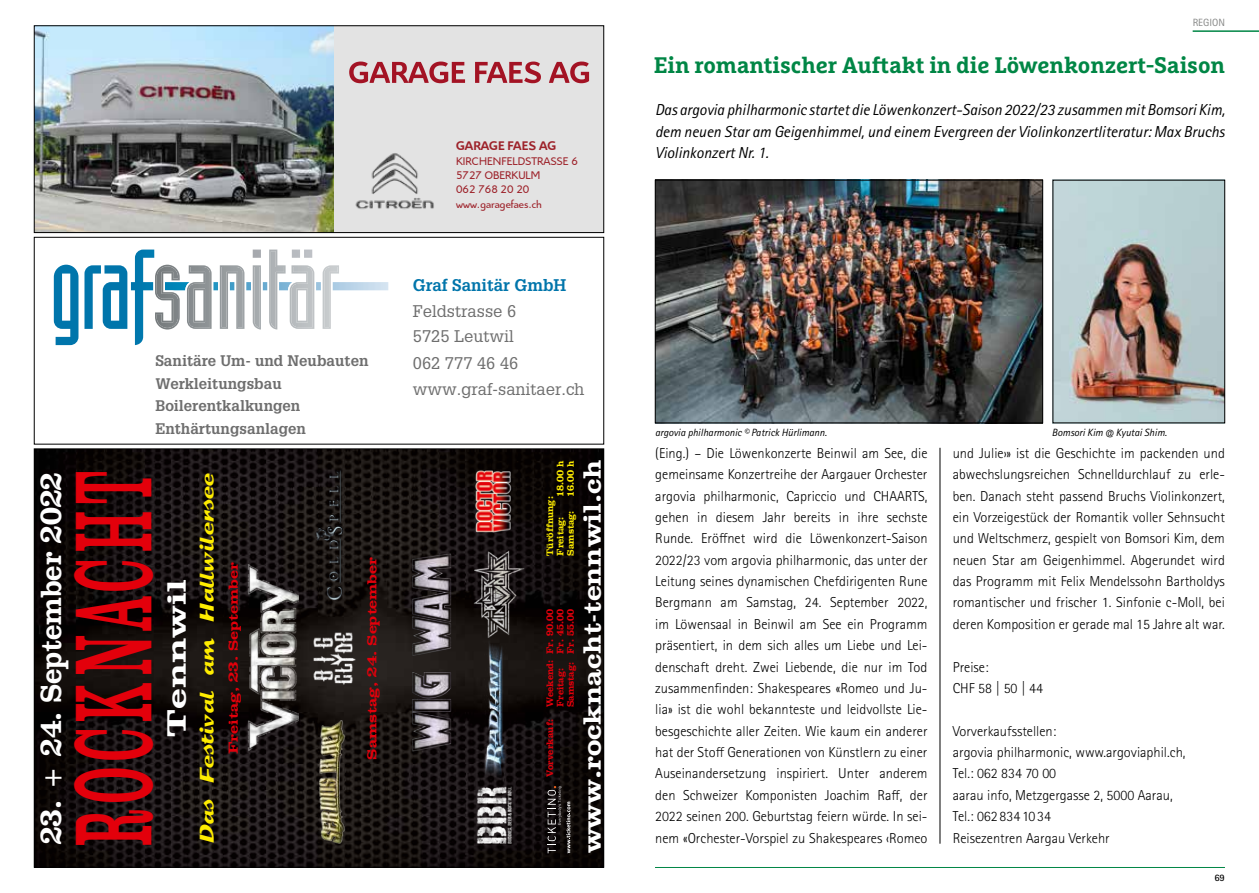
<style>
.page{position:relative;width:1259px;height:893px;background:#fff}
.page>*{position:absolute;margin:0;border:0;box-sizing:border-box;transform-origin:0 0}
.t1{font:700 109.8px "Clarendon";letter-spacing:.15em;color:#e3000b;scale:.39 1}
.t2{font:700 29.4px "Clarendon";color:#fff;scale:.9 1}
.t3{font:700 26.7px "Clarendon";color:#fff;scale:1.34 1}
.t4{font:700 25.2px "Clarendon";color:#fff;scale:1.08 1}
.t5{font:700 22.5px "Marselis Slab Pro";letter-spacing:-.005em;color:#008645}
.t6{font:21.6px "Splash";color:#ffed00}
.t7{font:16.5px/24.6px "Glypha LT Std";color:#6e6e6e}
.t8{font:700 16.5px "Glypha LT Std";color:#0075ab}
.t9{font:italic 15.9px/21.3px "Rotis Sans Serif Std";color:#000;text-align:justify}
.t10{font:700 15px/22.6px "Glypha LT Std";color:#6e6e6e}
.t11{font:300 14.4px/21.5px "Rotis Sans Serif Std";color:#000;text-align:justify}
.t12{font:700 13.5px "Citroen";color:#9d222a}
.t13{font:700 13.2px "Clarendon";color:#e3000b;scale:1.18 1}
.t14{font:12px/14.4px "Citroen";color:#9d222a}
.t15{font:italic 10.5px "Rotis Sans Serif Std";color:#000}
.t16{font:10.5px "Rotis Sans Serif Std";color:#868786}
.t17{font:700 9.9px "Rotis Sans Serif Std";color:#000}
.t18{font:700 9.45px "Clarendon";color:#e3000b;scale:.95 1}
.t19{font:700 9.45px "Clarendon";color:#ffed00;scale:.95 1}
</style>
<div class="page">
<hr style="left:1192px;top:30px;width:67px;height:2px;background:#008645">
<hr style="left:655px;top:867px;width:570px;height:1px;background:#008645">
<img style="left:657px;top:182px;width:384px;height:239px">
<div style="left:655px;top:180px;width:388px;height:243px;border:1px solid #000"></div>
<hr style="left:939px;top:448px;width:1px;height:396px;background:#000">
<img style="left:1054px;top:182px;width:169px;height:239px">
<div style="left:332px;top:26px;width:272px;height:207px;background:#e3e3e3"></div>
<img style="left:355px;top:153px;width:79px;height:57px">
<svg style="left:349px;top:62px;width:116px;height:21px"></svg>
<svg style="left:475px;top:62px;width:66px;height:21px"></svg>
<svg style="left:549px;top:62px;width:40px;height:21px"></svg>
<img style="left:36px;top:28px;width:297px;height:203px">
<div style="left:34px;top:26px;width:570px;height:207px;border:1px solid #000"></div>
<img style="left:36px;top:451px;width:566px;height:414px">
<svg style="left:547px;top:786px;width:23px;height:67px;background:#322e2d"></svg>
<img style="left:316px;top:715px;width:33px;height:134px">
<img style="left:248px;top:565px;width:51px;height:186px">
<img style="left:307px;top:632px;width:53px;height:53px">
<img style="left:316px;top:467px;width:28px;height:133px">
<img style="left:466px;top:548px;width:63px;height:98px">
<img style="left:484px;top:636px;width:22px;height:146px">
<img style="left:475px;top:784px;width:37px;height:62px">
<img style="left:475px;top:470px;width:37px;height:64px">
<img style="left:402px;top:552px;width:54px;height:202px">
<svg style="left:54px;top:265px;width:24px;height:80px"></svg>
<svg style="left:84px;top:265px;width:43px;height:64px"></svg>
<img style="left:131px;top:250px;width:257px;height:95px">
<svg style="left:153px;top:249px;width:188px;height:82px"></svg>
<img style="left:290px;top:265px;width:24px;height:64px">
<img style="left:323px;top:265px;width:16px;height:64px">
<div style="left:34px;top:237px;width:570px;height:207px;border:1px solid #000"></div>
<p class="t10" style="left:155px;top:349px;width:215px">Sanitäre Um- und Neubauten<br>Werkleitungsbau<br>Boilerentkalkungen<br>Enthärtungsanlagen</p>
<h2 class="t2" style="left:33px;top:844px;width:415px;rotate:-90deg">23. + 24. September 2022</h2>
<h1 class="t1" style="left:47px;top:846px;width:963px;rotate:-90deg">ROCKNACHT</h1>
<h3 class="t3" style="left:160px;top:736px;width:118px;rotate:-90deg">Tennwil</h3>
<h3 class="t6" style="left:198px;top:843px;width:371px;rotate:-90deg">Das Festival am Hallwilersee</h3>
<p class="t13" style="left:225px;top:754px;width:164px;rotate:-90deg">Freitag, 23. September</p>
<p class="t13" style="left:364px;top:759px;width:173px;rotate:-90deg">Samstag, 24. September</p>
<p class="t12" style="left:456px;top:137px;width:101px">GARAGE FAES AG</p>
<p class="t14" style="left:456px;top:153px;width:123px">KIRCHENFELDSTRASSE 6<br>5727 OBERKULM<br>062 768 20 20 www.garagefaes.ch</p>
<p class="t8" style="left:413px;top:275px;width:155px">Graf Sanitär GmbH</p>
<p class="t7" style="left:413px;top:299px;width:105px">Feldstrasse 6<br>5725 Leutwil</p>
<p class="t7" style="left:413px;top:350px;width:173px;line-height:25.8px">062 777 46 46 www.graf-sanitaer.ch</p>
<h3 class="t4" style="left:577px;top:853px;width:366px;rotate:-90deg">www.rocknacht-tennwil.ch</h3>
<p class="t19" style="left:554px;top:497px;width:40px;rotate:-90deg">18.00 h</p>
<p class="t19" style="left:565px;top:497px;width:40px;rotate:-90deg">16.00 h</p>
<p class="t19" style="left:544px;top:556px;width:64px;rotate:-90deg">Türöffnung:</p>
<p class="t19" style="left:565px;top:556px;width:49px;rotate:-90deg">Samstag:</p>
<p class="t19" style="left:554px;top:556px;width:42px;rotate:-90deg">Freitag:</p>
<p class="t18" style="left:565px;top:707px;width:105px;rotate:-90deg">Samstag: Fr. 55.00</p>
<p class="t18" style="left:544px;top:707px;width:105px;rotate:-90deg">Weekend: Fr. 90.00</p>
<p class="t18" style="left:554px;top:654px;width:49px;rotate:-90deg">Fr. 45.00</p>
<p class="t18" style="left:554px;top:707px;width:42px;rotate:-90deg">Freitag:</p>
<p class="t18" style="left:544px;top:777px;width:62px;rotate:-90deg">Vorverkauf:</p>
<p class="t16" style="left:1192px;top:16px;width:34px">REGION</p>
<h3 class="t5" style="left:653px;top:51px;width:573px">Ein romantischer Auftakt in die Löwenkonzert-Saison</h3>
<p class="t9" style="left:655px;top:99px;width:571px">Das argovia philharmonic startet die Löwenkonzert-Saison 2022/23 zusammen mit Bomsori Kim, dem neuen Star am Geigenhimmel, und einem Evergreen der Violinkonzertliteratur: Max Bruchs Violinkonzert Nr. 1.</p>
<p class="t15" style="left:655px;top:427px;width:173px">argovia philharmonic © Patrick Hürlimann.</p>
<p class="t15" style="left:1052px;top:427px;width:117px">Bomsori Kim @ Kyutai Shim.</p>
<p class="t11" style="left:655px;top:442px;width:274px">(Eing.) – Die Löwenkonzerte Beinwil am See, die gemeinsame Konzertreihe der Aargauer Orchester argovia philharmonic, Capriccio und CHAARTS, gehen in diesem Jahr bereits in ihre sechste Runde. Eröffnet wird die Löwenkonzert-Saison 2022/23 vom argovia philharmonic, das unter der Leitung seines dynamischen Chefdirigenten Rune Bergmann am Samstag, 24. September 2022, im Löwensaal in Beinwil am See ein Programm präsentiert, in dem sich alles um Liebe und Lei&shy;denschaft dreht. Zwei Liebende, die nur im Tod zusammenfinden: Shakespeares «Romeo und Ju&shy;lia» ist die wohl bekannteste und leidvollste Lie&shy;besgeschichte aller Zeiten. Wie kaum ein anderer hat der Stoff Generationen von Künstlern zu einer Auseinandersetzung inspiriert. Unter anderem den Schweizer Komponisten Joachim Raff, der 2022 seinen 200. Geburtstag feiern würde. In sei&shy;nem «Orchester-Vorspiel zu Shakespeares ‹Romeo</p>
<p class="t11" style="left:952px;top:442px;width:274px">und Julie›» ist die Geschichte im packenden und abwechslungsreichen Schnelldurchlauf zu erle&shy;ben. Danach steht passend Bruchs Violinkonzert, ein Vorzeigestück der Romantik voller Sehnsucht und Weltschmerz, gespielt von Bomsori Kim, dem neuen Star am Geigenhimmel. Abgerundet wird das Programm mit Felix Mendelssohn Bartholdys romantischer und frischer 1. Sinfonie c-Moll, bei deren Komposition er gerade mal 15 Jahre alt war.</p>
<p class="t11" style="left:952px;top:656px;width:92px">Preise:<br>CHF 58 | 50 | 44</p>
<p class="t11" style="left:952px;top:720px;width:234px;text-align:left">Vorverkaufsstellen:<br>argovia philharmonic, www.argoviaphil.ch,<br>Tel.: 062 834 70 00<br>aarau info, Metzgergasse 2, 5000 Aarau,<br>Tel.: 062 834 10 34<br>Reisezentren Aargau Verkehr</p>
<p class="t17" style="left:1214px;top:871px;width:12px">69</p>
</div>
